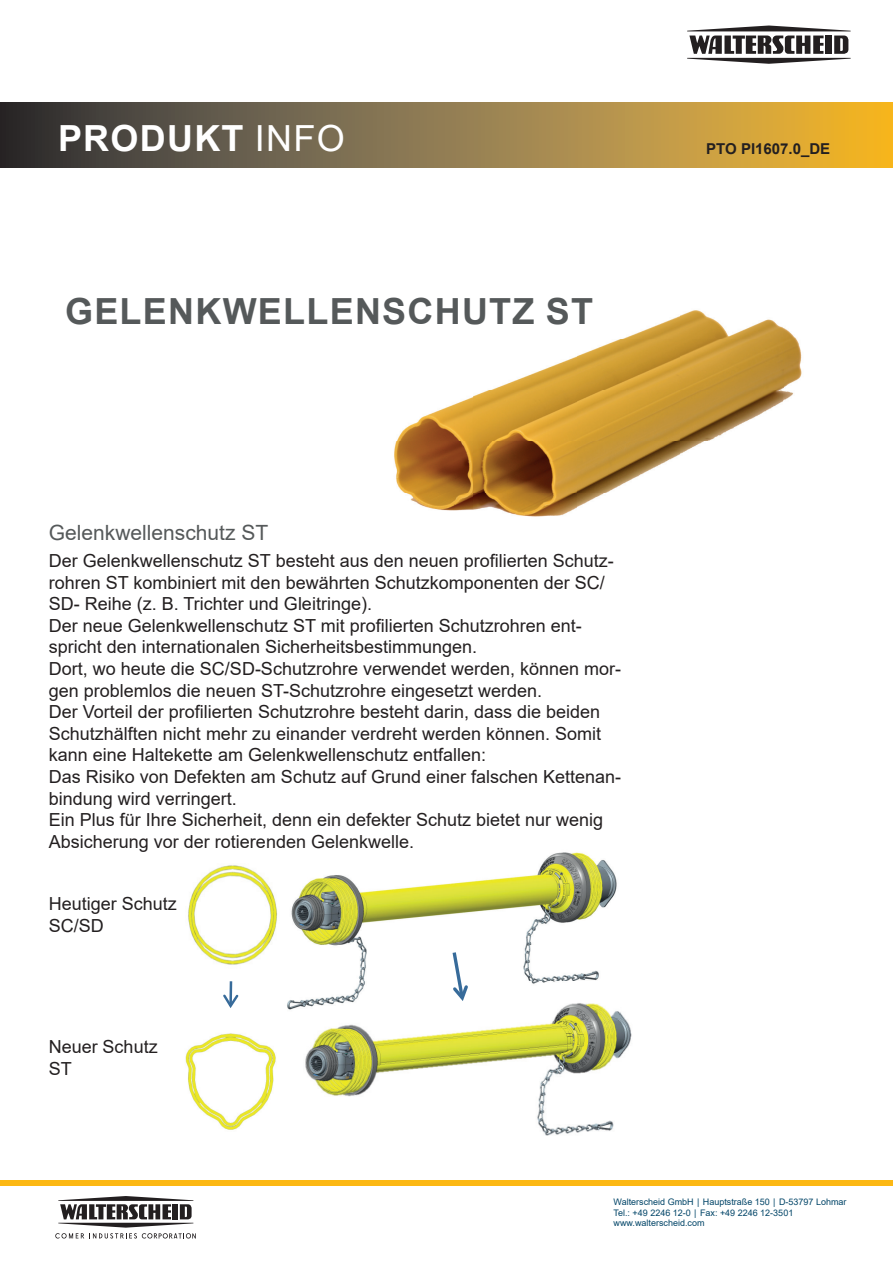
<style>
.page{position:relative;width:893px;height:1263px;background:#fff}
.page>*{position:absolute;margin:0;border:0;box-sizing:border-box;transform-origin:0 0}
.t1{font:700 36px "Arial";letter-spacing:.035em;color:#55595a}
.t2{font:700 36px "Arial";letter-spacing:.035em;color:#fff}
.t3{font:21px "Arial";color:#55595a}
.t4{font:18px/21.6px "Arial";color:#231f20}
.t5{font:700 15px "Arial";color:#231f20}
.t6{font:9px/10.8px "Arial";color:#024568}
.s1{font-weight:400}
</style>
<div class="page">
<div style="left:0;top:1180px;width:893px;height:6px;background:#fcb814"></div>
<svg style="left:55px;top:1233px;width:29px;height:5px"></svg>
<svg style="left:92px;top:1233px;width:104px;height:5px"></svg>
<svg style="left:58px;top:1196px;width:135px;height:31px"></svg>
<svg style="left:0;top:102px;width:893px;height:66px;background:#927944"></svg>
<div style="left:825px;top:36px;width:6px;height:18px;background:#231f20"></div>
<svg style="left:834px;top:36px;width:14px;height:18px"></svg>
<svg style="left:689px;top:36px;width:135px;height:18px"></svg>
<hr style="left:687px;top:31px;width:164px;height:1px;background:#231f20">
<hr style="left:687px;top:58px;width:164px;height:1px;background:#231f20">
<img style="left:188px;top:865px;width:89px;height:100px">
<img style="left:185px;top:1033px;width:91px;height:97px">
<hr style="left:229px;top:981px;width:3px;height:25px;background:#376b9a">
<svg style="left:223px;top:992px;width:16px;height:16px"></svg>
<img style="left:291px;top:852px;width:326px;height:129px">
<img style="left:287px;top:981px;width:345px;height:155px">
<svg style="left:450px;top:952px;width:21px;height:52px"></svg>
<img style="left:394px;top:310px;width:408px;height:207px">
<h1 class="t2" style="left:58px;top:113px;width:288px">PRODUKT <span class="s1">INFO</span></h1>
<h1 class="t1" style="left:65px;top:286px;width:529px">GELENKWELLENSCHUTZ ST</h1>
<p class="t3" style="left:49px;top:518px;width:221px">Gelenkwellenschutz ST</p>
<p class="t4" style="left:49px;top:550px;width:574px">Der Gelenkwellenschutz ST besteht aus den neuen profilierten Schutz&shy;rohren ST kombiniert mit den bewährten Schutzkomponenten der SC/ SD- Reihe (z. B. Trichter und Gleitringe).<br>Der neue Gelenkwellenschutz ST mit profilierten Schutzrohren ent&shy;spricht den internationalen Sicherheitsbestimmungen.<br>Dort, wo heute die SC/SD-Schutzrohre verwendet werden, können mor&shy;gen problemlos die neuen ST-Schutzrohre eingesetzt werden.<br>Der Vorteil der profilierten Schutzrohre besteht darin, dass die beiden Schutzhälften nicht mehr zu einander verdreht werden können. Somit kann eine Haltekette am Gelenkwellenschutz entfallen:<br>Das Risiko von Defekten am Schutz auf Grund einer falschen Kettenan&shy;bindung wird verringert.<br>Ein Plus für Ihre Sicherheit, denn ein defekter Schutz bietet nur wenig Absicherung vor der rotierenden Gelenkwelle.</p>
<p class="t4" style="left:49px;top:893px;width:130px">Heutiger Schutz<br>SC/SD</p>
<p class="t4" style="left:49px;top:1036px;width:110px">Neuer Schutz<br>ST</p>
<p class="t5" style="left:706px;top:138px;width:125px">PTO PI1607.0_DE</p>
<p class="t6" style="left:614px;top:1196px;width:234px">Walterscheid GmbH | Hauptstraße 150 | D-53797 Lohmar<br>Tel.: +49 2246 12-0 | Fax: +49 2246 12-3501 www.walterscheid.com</p>
</div>
